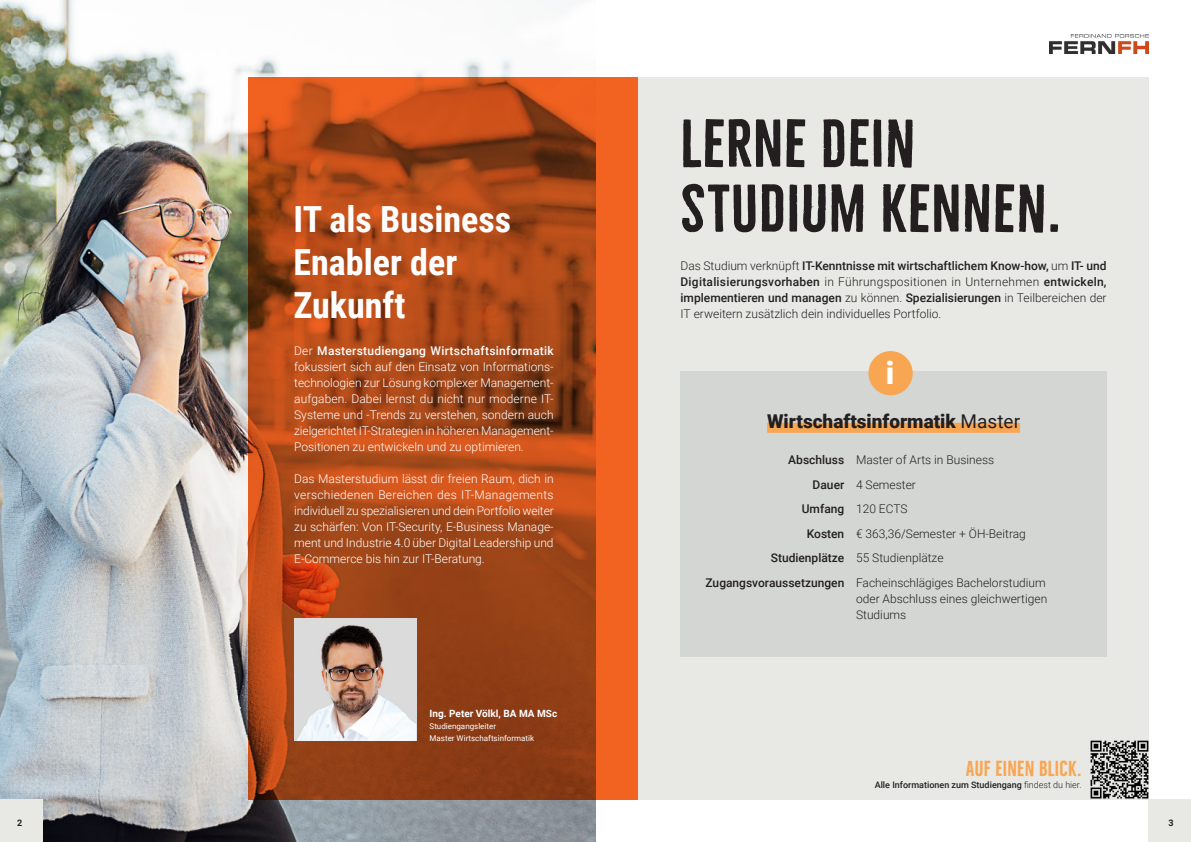
<style>
.page{position:relative;width:1191px;height:842px;background:#fff}
.page>*{position:absolute;margin:0;border:0;box-sizing:border-box;transform-origin:0 0}
.Subtitile{font:700 62px "Bellfort";letter-spacing:.02em;color:#231f20}
.Subtitile-2{font:700 36px "Roboto Condensed";color:#fff}
.t1{font:900 31px "Roboto";color:#fff}
.Subtitile-3{font:700 20px "Bellfort";letter-spacing:.02em;color:#f9a652}
.Underline_STG_Site_3{font:900 19px "Roboto";color:#231f20}
.Body3_T{font:300 12px/16px "Roboto";color:#fff;text-align:justify}
.Body3_T-2{font:300 12px/16px "Roboto";color:#231f20;text-align:justify}
.Body3_T-3{font:500 12px "Roboto";color:#231f20}
.t2{font:700 10px "Roboto";color:#fff}
.t3{font:500 9px "Roboto";color:#231f20}
.t4{font:700 9px "Roboto";color:#231f20}
.t5{font:8px "Roboto";color:#fff}
.s1{font-weight:500}
.s2{font-weight:400}
.s3{font-weight:300}
</style>
<div class="page">
<div style="left:1148px;top:799px;width:43px;height:43px;background:#e8e9e5"></div>
<img style="left:1049px;top:35px;width:99px;height:19px">
<img style="left:0;top:0;width:595px;height:842px">
<svg style="left:248px;top:77px;width:390px;height:722px;background:#b04a19"></svg>
<div style="left:0;top:799px;width:43px;height:43px;background:#e8e9e5"></div>
<img style="left:295px;top:619px;width:122px;height:122px">
<div style="left:638px;top:77px;width:510px;height:722px;background:#e8e9e5"></div>
<div style="left:680px;top:371px;width:426px;height:285px;background:#d4d6d4"></div>
<div style="left:767px;top:423px;width:253px;height:10px;background:#f9a652"></div>
<img style="left:1090px;top:739px;width:59px;height:60px">
<div style="left:868px;top:351px;width:44px;height:44px;background:#f9a652;border-radius:50%"></div>
<p class="t4" style="left:17px;top:816px;width:7px">2</p>
<p class="Subtitile-2" style="left:293px;top:194px;width:219px">IT als Business</p>
<p class="Subtitile-2" style="left:293px;top:237px;width:165px">Enabler der</p>
<p class="Subtitile-2" style="left:293px;top:280px;width:113px">Zukunft</p>
<p class="Body3_T" style="left:294px;top:342px;width:261px">Der <span class="s1">Masterstudiengang Wirtschaftsinformatik </span>fokussiert sich auf den Einsatz von Informations&shy;technologien zur Lösung komplexer Management&shy;aufgaben. Dabei lernst du nicht nur moderne IT-Systeme und -Trends zu verstehen, sondern auch zielgerichtet IT-Strategien in höheren Management-Positionen zu entwickeln und zu optimieren.</p>
<p class="Body3_T" style="left:294px;top:470px;width:261px">Das Masterstudium lässt dir freien Raum, dich in verschiedenen Bereichen des IT-Managements individuell zu spezialisieren und dein Portfolio weiter zu schärfen: Von IT-Security, E-Business Manage&shy;ment und Industrie 4.0 über Digital Leadership und E-Commerce bis hin zur IT-Beratung.</p>
<p class="t2" style="left:429px;top:706px;width:129px">Ing. Peter Völkl, BA MA MSc</p>
<p class="t5" style="left:429px;top:720px;width:68px">Studiengangsleiter</p>
<p class="t5" style="left:429px;top:732px;width:106px">Master Wirtschaftsinformatik</p>
<p class="Subtitile" style="left:680px;top:106px;width:235px">LERNE DEIN</p>
<p class="Subtitile" style="left:680px;top:171px;width:382px">STUDIUM KENNEN.</p>
<p class="Body3_T-2" style="left:680px;top:257px;width:427px">Das Studium verknüpft <span class="s1">IT-Kenntnisse mit wirtschaftlichem Know-how,</span> um <span class="s1">IT- und Digitalisierungsvorhaben</span> in Führungspositionen in Unternehmen <span class="s1">entwickeln, implementieren und managen</span> zu können. <span class="s1">Spezialisierungen</span> in Teilbereichen der IT erweitern zusätzlich dein individuelles Portfolio.</p>
<p class="t1" style="left:886px;top:351px;width:10px">i</p>
<p class="Underline_STG_Site_3" style="left:767px;top:408px;width:254px">Wirtschaftsinformatik <span class="s2">Master</span></p>
<p class="Body3_T-3" style="left:788px;top:452px;width:57px">Abschluss</p>
<p class="Body3_T-3" style="left:812px;top:476px;width:33px">Dauer</p>
<p class="Body3_T-3" style="left:802px;top:501px;width:44px">Umfang</p>
<p class="Body3_T-3" style="left:806px;top:525px;width:39px">Kosten</p>
<p class="Body3_T-3" style="left:770px;top:550px;width:75px">Studienplätze</p>
<p class="Body3_T-3" style="left:705px;top:574px;width:140px">Zugangsvoraussetzungen</p>
<p class="Body3_T-2" style="left:856px;top:452px;width:140px">Master of Arts in Business</p>
<p class="Body3_T-2" style="left:856px;top:476px;width:61px">4 Semester</p>
<p class="Body3_T-2" style="left:856px;top:501px;width:53px">120 ECTS</p>
<p class="Body3_T-2" style="left:856px;top:525px;width:171px">€ 363,36/Semester + ÖH-Beitrag</p>
<p class="Body3_T-2" style="left:856px;top:550px;width:89px">55 Studienplätze</p>
<p class="Body3_T-2" style="left:856px;top:574px;width:193px;text-align:left">Facheinschlägiges Bachelorstudium oder Abschluss eines gleichwertigen<br>Studiums</p>
<p class="Subtitile-3" style="left:966px;top:756px;width:117px">AUF EINEN BLICK.</p>
<p class="t3" style="left:874px;top:779px;width:208px">Alle Informationen zum Studiengang <span class="s3">findest du hier.</span></p>
<p class="t4" style="left:1168px;top:816px;width:7px">3</p>
</div>
